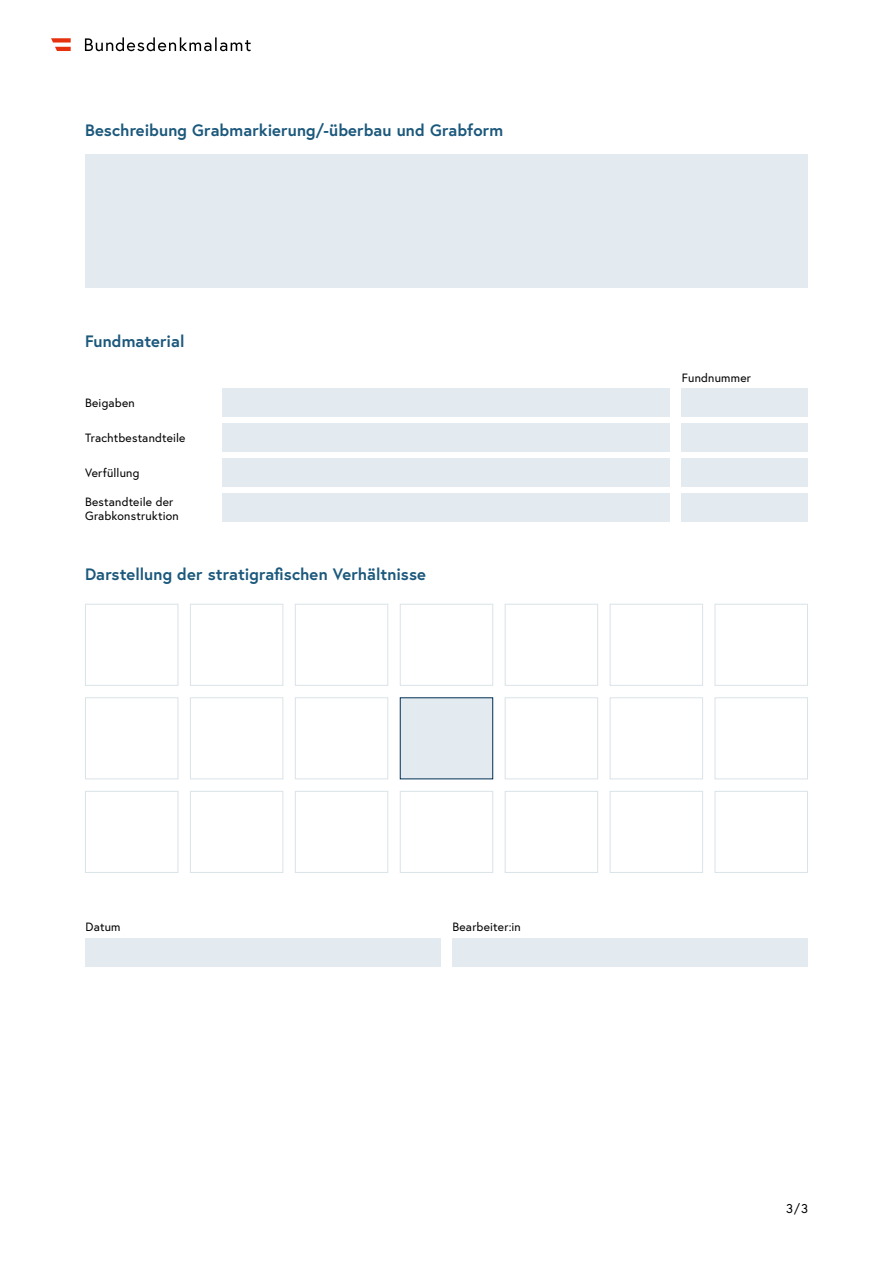
<style>
.page{position:relative;width:893px;height:1263px;background:#fff}
.page>*{position:absolute;margin:0;border:0;box-sizing:border-box;transform-origin:0 0}
.h2_ohne_Nummerierung{font:700 16.5px "Europa Austria";letter-spacing:.005em;color:#1b587c}
.t1{font:12.75px "Europa Austria";color:#000}
.t2{font:12px/14.2px "Europa Austria";letter-spacing:.015em;color:#000}
</style>
<div class="page">
<svg style="left:85px;top:37px;width:166px;height:14px"></svg>
<svg style="left:51px;top:38px;width:20px;height:13px"></svg>
<div style="left:223px;top:389px;width:447px;height:28px;background:#e4ebf0"></div>
<div style="left:223px;top:424px;width:447px;height:28px;background:#e4ebf0"></div>
<div style="left:223px;top:458px;width:447px;height:28px;background:#e4ebf0"></div>
<div style="left:223px;top:494px;width:447px;height:28px;background:#e4ebf0"></div>
<div style="left:682px;top:389px;width:126px;height:28px;background:#e4ebf0"></div>
<div style="left:682px;top:424px;width:126px;height:28px;background:#e4ebf0"></div>
<div style="left:682px;top:459px;width:126px;height:28px;background:#e4ebf0"></div>
<div style="left:682px;top:494px;width:126px;height:28px;background:#e4ebf0"></div>
<div style="left:85px;top:155px;width:723px;height:133px;background:#e4ebf0"></div>
<div style="left:85px;top:938px;width:356px;height:28px;background:#e4ebf0"></div>
<div style="left:452px;top:938px;width:356px;height:28px;background:#e4ebf0"></div>
<div style="left:400px;top:697px;width:93px;height:82px;background:#e4ebf0;border:1px solid #003054"></div>
<div style="left:85px;top:604px;width:93px;height:82px;border:1px solid #dae3e8"></div>
<div style="left:85px;top:697px;width:93px;height:82px;border:1px solid #dae3e8"></div>
<div style="left:85px;top:791px;width:93px;height:82px;border:1px solid #dae3e8"></div>
<div style="left:190px;top:604px;width:93px;height:82px;border:1px solid #dae3e8"></div>
<div style="left:190px;top:697px;width:93px;height:82px;border:1px solid #dae3e8"></div>
<div style="left:190px;top:791px;width:93px;height:82px;border:1px solid #dae3e8"></div>
<div style="left:295px;top:604px;width:93px;height:82px;border:1px solid #dae3e8"></div>
<div style="left:295px;top:697px;width:93px;height:82px;border:1px solid #dae3e8"></div>
<div style="left:295px;top:791px;width:93px;height:82px;border:1px solid #dae3e8"></div>
<div style="left:400px;top:604px;width:93px;height:82px;border:1px solid #dae3e8"></div>
<div style="left:400px;top:791px;width:93px;height:82px;border:1px solid #dae3e8"></div>
<div style="left:505px;top:604px;width:93px;height:82px;border:1px solid #dae3e8"></div>
<div style="left:505px;top:697px;width:93px;height:82px;border:1px solid #dae3e8"></div>
<div style="left:505px;top:791px;width:93px;height:82px;border:1px solid #dae3e8"></div>
<div style="left:610px;top:604px;width:93px;height:82px;border:1px solid #dae3e8"></div>
<div style="left:610px;top:697px;width:93px;height:82px;border:1px solid #dae3e8"></div>
<div style="left:610px;top:791px;width:93px;height:82px;border:1px solid #dae3e8"></div>
<div style="left:715px;top:604px;width:93px;height:82px;border:1px solid #dae3e8"></div>
<div style="left:715px;top:697px;width:93px;height:82px;border:1px solid #dae3e8"></div>
<div style="left:715px;top:791px;width:93px;height:82px;border:1px solid #dae3e8"></div>
<p class="h2_ohne_Nummerierung" style="left:85px;top:119px;width:420px">Beschreibung Grabmarkierung/-überbau und Grabform</p>
<h2 class="h2_ohne_Nummerierung" style="left:85px;top:329px;width:101px">Fundmaterial</h2>
<p class="t2" style="left:85px;top:396px;width:51px">Beigaben</p>
<p class="t2" style="left:85px;top:431px;width:102px">Trachtbestandteile</p>
<p class="t2" style="left:85px;top:466px;width:56px">Verfüllung</p>
<p class="t2" style="left:85px;top:494px;width:95px">Bestandteile der<br>Grabkonstruktion</p>
<h2 class="h2_ohne_Nummerierung" style="left:85px;top:563px;width:342px">Darstellung der stratigrafischen Verhältnisse</h2>
<p class="t2" style="left:86px;top:920px;width:36px">Datum</p>
<p class="t2" style="left:452px;top:920px;width:70px">Bearbeiter:in</p>
<p class="t2" style="left:682px;top:370px;width:71px">Fundnummer</p>
<p class="t1" style="left:786px;top:1200px;width:23px">3/3</p>
</div>
